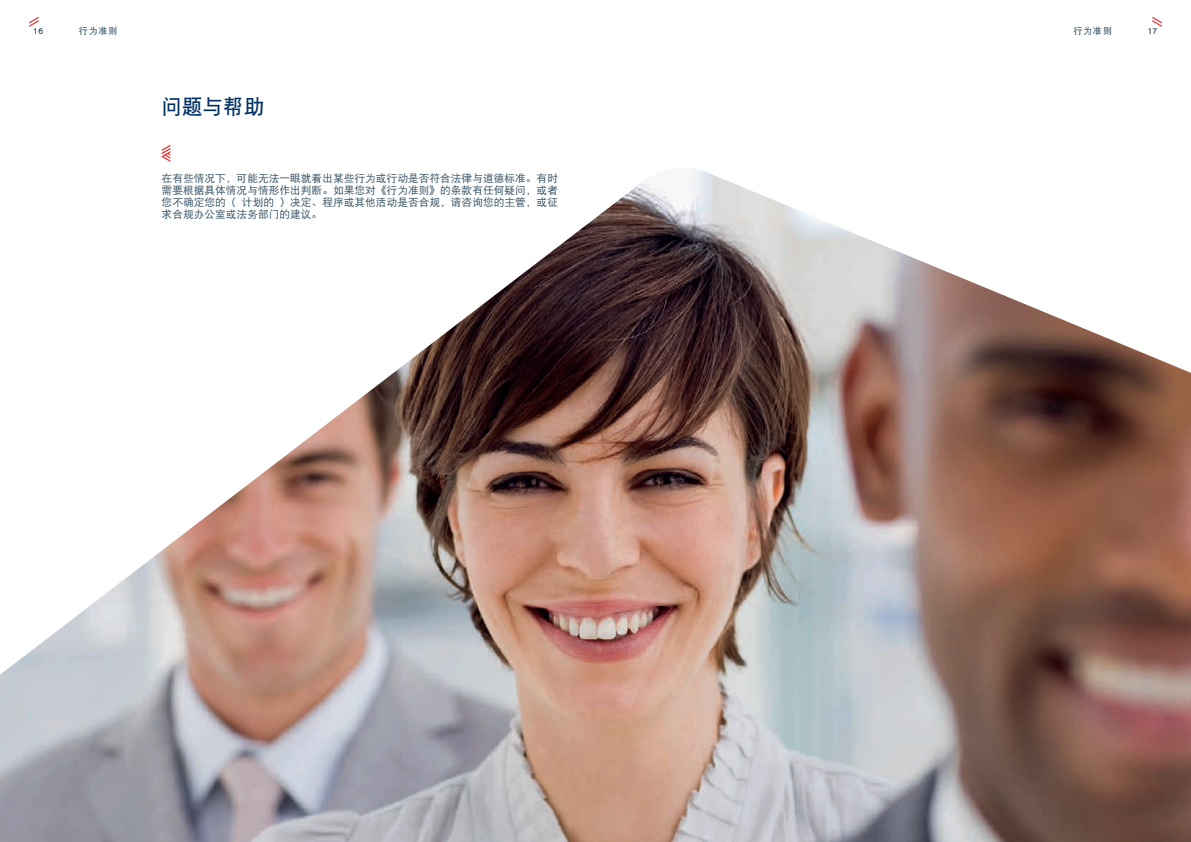
<style>
.page{position:relative;width:1191px;height:842px;background:#fff}
.page>*{position:absolute;margin:0;border:0;box-sizing:border-box;transform-origin:0 0}
.t1{font:20.5px "DF Hei W7";color:#003062}
.t2{font:10.5px/12px "DF Hei W5";color:#3b5566;text-align:justify}
.t3{font:9px "DF Hei W7";letter-spacing:.09em;color:#3b5566}
.t4{font:600 8px "Neutrif Pro";color:#3b5566}
</style>
<div class="page">
<img style="left:0;top:169px;width:1191px;height:673px">
<svg style="left:1152px;top:17px;width:10px;height:10px"></svg>
<svg style="left:29px;top:17px;width:10px;height:10px"></svg>
<svg style="left:162px;top:145px;width:8px;height:17px"></svg>
<p class="t4" style="left:34px;top:26px;width:11px">16</p>
<p class="t3" style="left:79px;top:26px;width:40px">行为准则</p>
<p class="t3" style="left:1073px;top:26px;width:40px">行为准则</p>
<p class="t4" style="left:1148px;top:26px;width:10px">17</p>
<h1 class="t1" style="left:162px;top:97px;width:104px">问题与帮助</h1>
<p class="t2" style="left:162px;top:172px;width:398px">在有些情况下，可能无法一眼就看出某些行为或行动是否符合法律与道德标准。有时需要根据具体情况与情形作出判断。如果您对《行为准则》的条款有任何疑问，或者您不确定您的（ 计划的 ）决定、程序或其他活动是否合规，请咨询您的主管，或征求合规办公室或法务部门的建议。</p>
</div>
